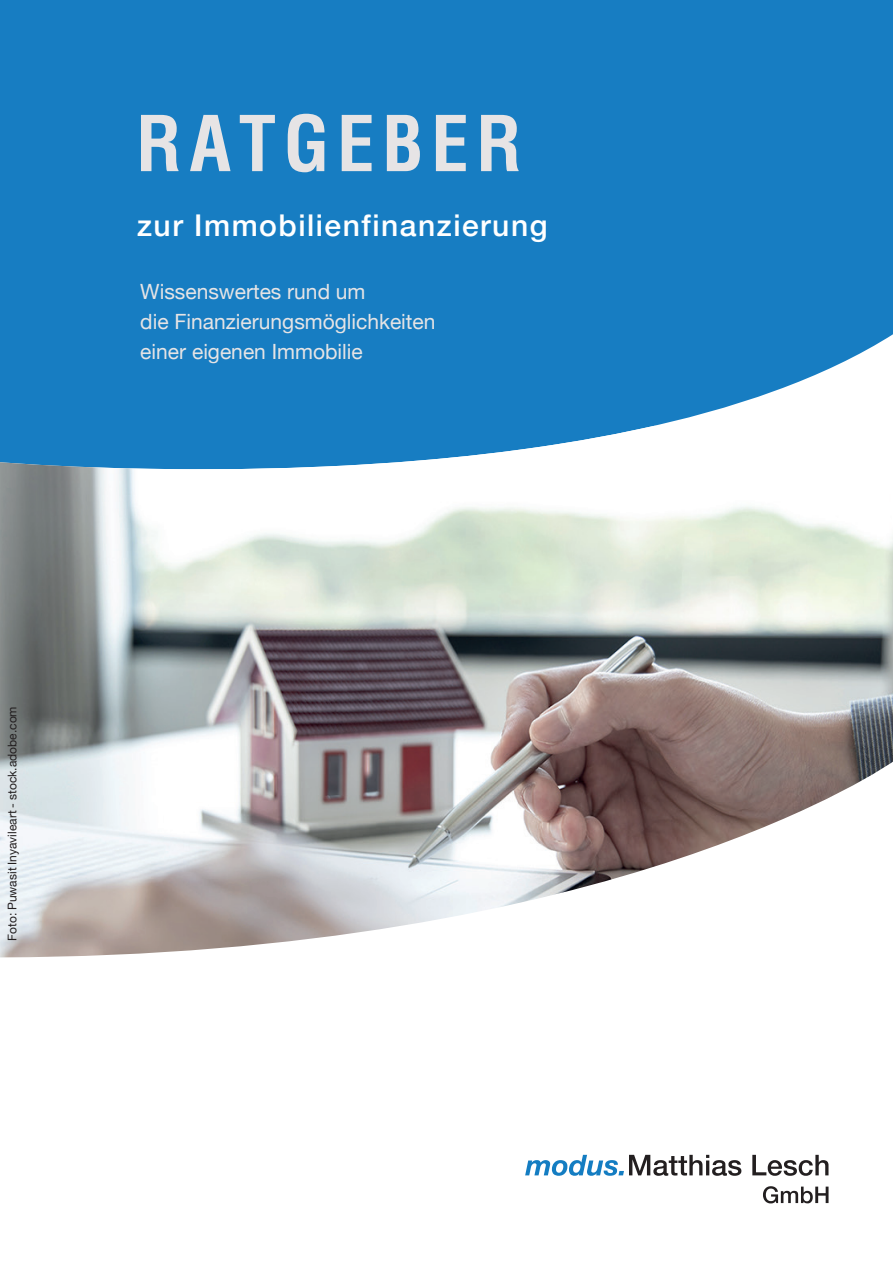
<style>
.page{position:relative;width:893px;height:1263px;background:#fff}
.page>*{position:absolute;margin:0;border:0;box-sizing:border-box;transform-origin:0 0}
.t1{font:700 condensed 75px "Helvetica";letter-spacing:.1em;color:#e6e4e5}
.t2{font:500 30px "Helvetica Neue";letter-spacing:.05em;color:#fff}
.t3{font:21px/30px "Helvetica Neue";color:#e6e4e5}
.t4{font:12px "Helvetica Neue";color:#231f20}
</style>
<div class="page">
<div style="left:0;top:0;width:893px;height:472px;background:#177dc2"></div>
<svg style="left:653px;top:334px;width:240px;height:92px"></svg>
<img style="left:0;top:426px;width:893px;height:531px">
<svg style="left:763px;top:1186px;width:65px;height:17px"></svg>
<svg style="left:525px;top:1155px;width:303px;height:21px"></svg>
<h1 class="t1" style="left:136px;top:94px;width:387px">RATGEBER</h1>
<h2 class="t2" style="left:137px;top:201px;width:412px">zur Immobilienfinanzierung</h2>
<p class="t3" style="left:140px;top:277px;width:297px">Wissenswertes rund um<br>die Finanzierungsmöglichkeiten einer eigenen Immobilie</p>
<p class="t4" style="left:3px;top:941px;width:236px;rotate:-90deg">Foto: Puwasit Inyavileart - stock.adobe.com</p>
</div>
